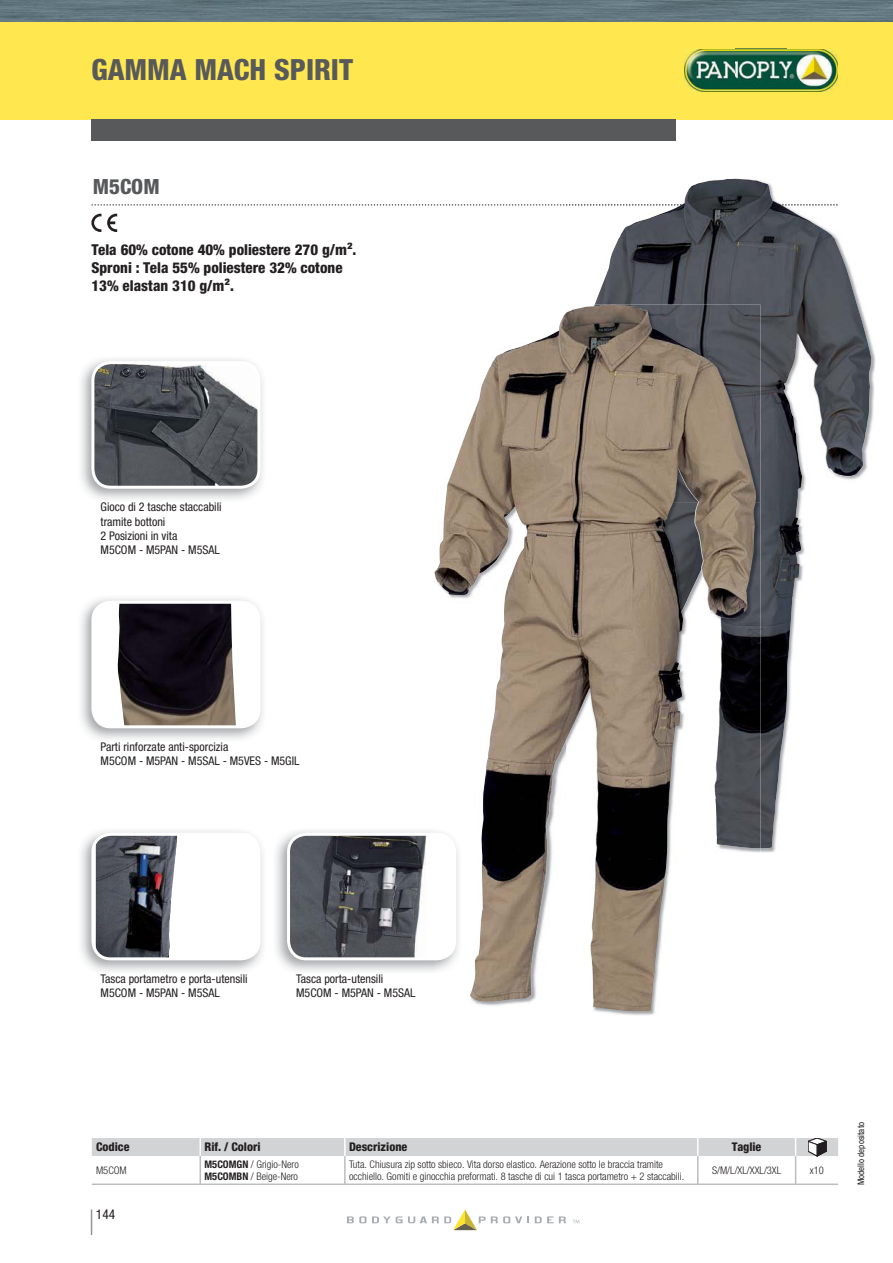
<style>
.page{position:relative;width:893px;height:1263px;background:#fff}
.page>*{position:absolute;margin:0;border:0;box-sizing:border-box;transform-origin:0 0}
.t1{font:800 condensed 29.25px "Helvetica Neue LTW1 G";color:#58595b}
.t2{font:800 condensed 21px "Helvetica Neue LTW1 G";color:#58595b}
.t3{font:800 condensed 15px/18px "Helvetica Neue LTW1 G";color:#231f20}
.t4{font:condensed 13.5px "Helvetica Neue LTW1 G";color:#231f20}
.t5{font:condensed 12px/14.4px "Helvetica Neue LTW1 G";color:#231f20}
.t6{font:800 condensed 12px "Helvetica Neue LTW1 G";color:#231f20}
.t7{font:300 condensed 10.5px/12px "Helvetica Neue LTW1 G";color:#231f20}
.t8{font:condensed 9px "Helvetica Neue LTW1 G";color:#231f20}
.s1{font-weight:700}
</style>
<div class="page">
<div style="left:0;top:0;width:893px;height:119px;background:#ffe84f"></div>
<svg style="left:347px;top:1216px;width:19px;height:7px"></svg>
<svg style="left:372px;top:1216px;width:30px;height:7px"></svg>
<svg style="left:408px;top:1209px;width:121px;height:21px"></svg>
<svg style="left:535px;top:1216px;width:31px;height:7px"></svg>
<svg style="left:573px;top:1220px;width:6px;height:3px"></svg>
<svg style="left:91px;top:1209px;width:1px;height:26px"></svg>
<img style="left:0;top:0;width:893px;height:21px">
<img style="left:685px;top:49px;width:152px;height:42px">
<img style="left:801px;top:215px;width:70px;height:337px">
<svg style="left:91px;top:204px;width:747px;height:2px"></svg>
<img style="left:595px;top:179px;width:206px;height:669px">
<img style="left:593px;top:853px;width:78px;height:163px">
<img style="left:609px;top:503px;width:151px;height:350px">
<img style="left:609px;top:305px;width:151px;height:148px">
<img style="left:609px;top:453px;width:151px;height:50px">
<img style="left:615px;top:502px;width:145px;height:297px">
<img style="left:609px;top:624px;width:6px;height:215px">
<div style="left:615px;top:799px;width:44px;height:40px;background:#010101"></div>
<img style="left:715px;top:799px;width:45px;height:49px">
<img style="left:434px;top:305px;width:175px;height:697px">
<img style="left:93px;top:363px;width:166px;height:124px;border-radius:18px">
<div style="left:91px;top:361px;width:169px;height:128px;border:3px solid #fff;border-radius:18px"></div>
<img style="left:81px;top:598px;width:182px;height:142px">
<div style="left:93px;top:602px;width:166px;height:125px;background:#fff;border-radius:18px"></div>
<img style="left:117px;top:605px;width:119px;height:119px">
<div style="left:91px;top:601px;width:169px;height:127px;border:3px solid #fff;border-radius:18px"></div>
<img style="left:96px;top:834px;width:81px;height:125px">
<div style="left:91px;top:833px;width:169px;height:127px;border:3px solid #fff;border-radius:18px"></div>
<img style="left:276px;top:828px;width:185px;height:146px">
<div style="left:289px;top:834px;width:166px;height:125px;background:#fff;border-radius:18px"></div>
<img style="left:289px;top:834px;width:137px;height:125px">
<div style="left:287px;top:833px;width:169px;height:127px;border:3px solid #fff;border-radius:18px"></div>
<div style="left:91px;top:119px;width:585px;height:21px;background:#58595b"></div>
<svg style="left:91px;top:214px;width:10px;height:18px"></svg>
<svg style="left:107px;top:214px;width:10px;height:18px"></svg>
<svg style="left:92px;top:1138px;width:746px;height:45px"></svg>
<hr style="left:92px;top:1183px;width:746px;height:2px;background:#bbbdc0">
<p class="t1" style="left:91px;top:53px;width:263px">GAMMA MACH SPIRIT</p>
<p class="t2" style="left:93px;top:175px;width:68px">M5COM</p>
<p class="t3" style="left:91px;top:241px;width:267px">Tela 60% cotone 40% poliestere 270 g/m².<br>Sproni : Tela 55% poliestere 32% cotone<br>13% elastan 310 g/m².</p>
<p class="t5" style="left:101px;top:501px;width:123px">Gioco di 2 tasche staccabili tramite bottoni<br>2 Posizioni in vita<br>M5COM - M5PAN - M5SAL</p>
<p class="t5" style="left:101px;top:741px;width:200px">Parti rinforzate anti-sporcizia<br>M5COM - M5PAN - M5SAL - M5VES - M5GIL</p>
<p class="t5" style="left:101px;top:973px;width:149px">Tasca portametro e porta-utensili<br>M5COM - M5PAN - M5SAL</p>
<p class="t5" style="left:296px;top:973px;width:121px">Tasca porta-utensili<br>M5COM - M5PAN - M5SAL</p>
<p class="t6" style="left:96px;top:1140px;width:35px">Codice</p>
<p class="t6" style="left:205px;top:1140px;width:58px">Rif. / Colori</p>
<p class="t6" style="left:349px;top:1140px;width:60px">Descrizione</p>
<p class="t6" style="left:732px;top:1140px;width:31px">Taglie</p>
<p class="t7" style="left:96px;top:1165px;width:32px">M5COM</p>
<p class="t7" style="left:205px;top:1159px;width:96px"><span class="s1">M5COMGN</span> / Grigio-Nero<br><span class="s1">M5COMBN</span> / Beige-Nero</p>
<p class="t7" style="left:349px;top:1159px;width:337px">Tuta. Chiusura zip sotto sbieco. Vita dorso elastico. Aerazione sotto le braccia tramite occhiello. Gomiti e ginocchia preformati. 8 tasche di cui 1 tasca portametro + 2 staccabili.</p>
<p class="t7" style="left:712px;top:1165px;width:71px">S/M/L/XL/XXL/3XL</p>
<p class="t7" style="left:810px;top:1165px;width:15px">x10</p>
<p class="t4" style="left:96px;top:1209px;width:21px">144</p>
<p class="t8" style="left:857px;top:1185px;width:64px;rotate:-90deg">Modello depositato</p>
</div>
